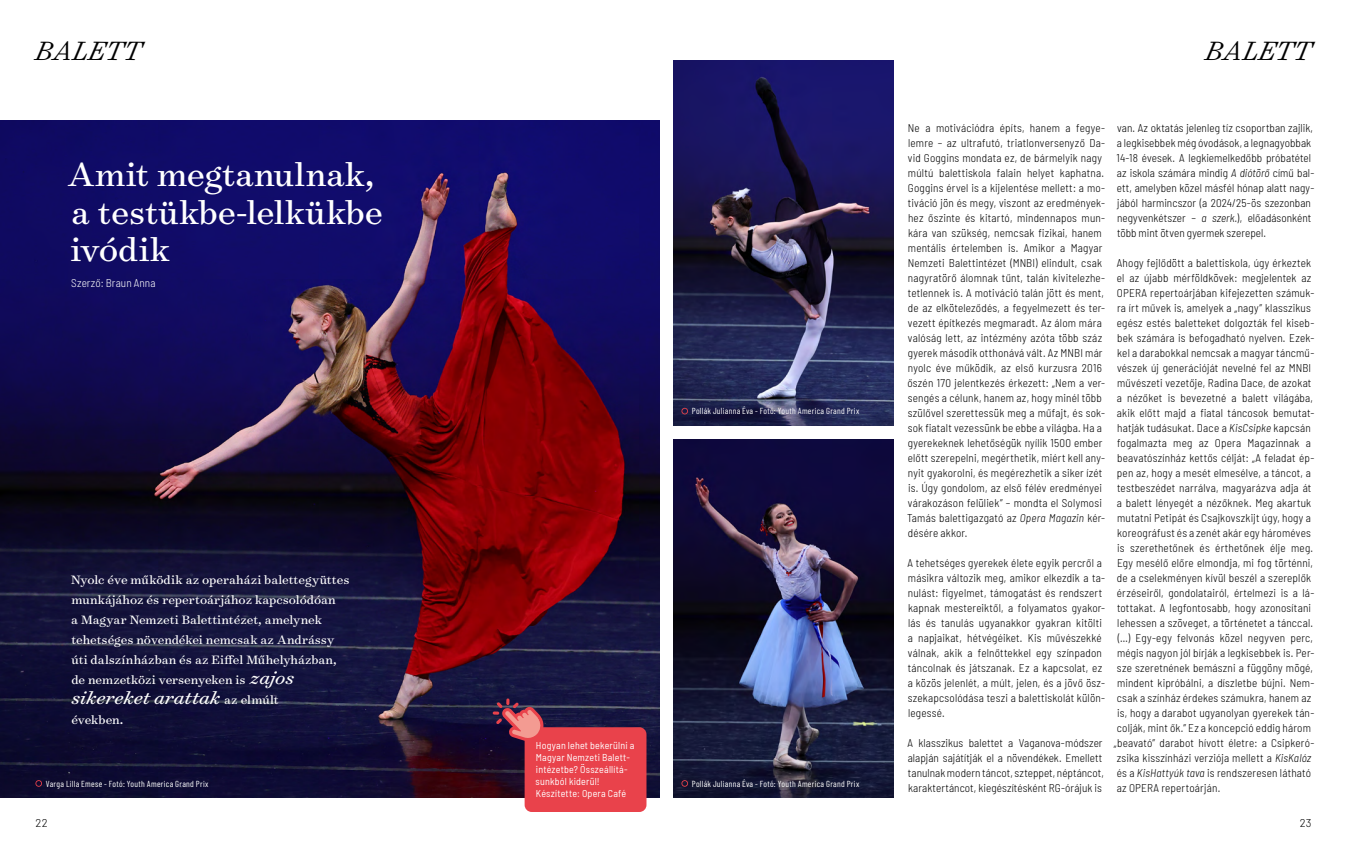
<style>
.page{position:relative;width:1347px;height:851px;background:#fff}
.page>*{position:absolute;margin:0;border:0;box-sizing:border-box;transform-origin:0 0}
.t1{font:37.5px/37.5px "Surveyor Text";letter-spacing:-.005em;color:#fff}
.t2{font:italic 300 30px "Surveyor Text";letter-spacing:.005em;color:#000}
.t3{font:italic 20px "Surveyor Text";letter-spacing:.01em;color:#fff}
.t4{font:13.75px/20px "Surveyor Text";letter-spacing:-.005em;color:#fff}
.t5{font:300 semi-condensed 11.25px/15px "Barlow";letter-spacing:.015em;color:#000}
.t6{font:300 semi-condensed 11.25px "Barlow";letter-spacing:.01em;color:#fff}
.t7{font:300 11.25px "Barlow";color:#000}
.t8{font:semi-condensed 10px/12px "Barlow";letter-spacing:.02em;color:#fff}
.t9{font:8.75px "Barlow Condensed";letter-spacing:.035em;color:#fff}
.s1{font-style:italic;font-size:20px}
.s2{font-style:normal;font-size:13.75px}
.s3{font-style:italic}
</style>
<div class="page">
<img style="left:0;top:120px;width:659px;height:677px">
<img style="left:673px;top:439px;width:220px;height:358px">
<img style="left:673px;top:60px;width:220px;height:365px">
<svg style="left:35px;top:780px;width:7px;height:6px"></svg>
<svg style="left:681px;top:408px;width:7px;height:6px"></svg>
<svg style="left:681px;top:780px;width:7px;height:6px"></svg>
<div style="left:524px;top:727px;width:122px;height:84px;background:#e9424b;border-radius:7px"></div>
<svg style="left:492px;top:698px;width:53px;height:43px;background:#834256"></svg>
<h2 class="t2" style="left:35px;top:31px;width:107px">BALETT</h2>
<h1 class="t1" style="left:68px;top:154px;width:316px">Amit megtanulnak, a testükbe-lelkükbe ivódik</h1>
<p class="t6" style="left:71px;top:275px;width:86px">Szerző: Braun Anna</p>
<p class="t4" style="left:71px;top:568px;width:280px">Nyolc éve működik az operaházi balettegyüttes munkájához és repertoárjához kapcsolódóan<br>a Magyar Nemzeti Balettintézet, amelynek tehetséges növendékei nemcsak az Andrássy úti dalszínházban és az Eiffel Műhelyházban, de nemzetközi versenyeken is <span class="s1">zajos</span></p>
<h3 class="t3" style="left:71px;top:684px;width:209px">sikereket arattak <span class="s2">az elmúlt</span></h3>
<p class="t4" style="left:71px;top:708px;width:54px">években.</p>
<p class="t9" style="left:46px;top:778px;width:164px">Varga Lilla Emese - Fotó: Youth America Grand Prix</p>
<p class="t8" style="left:535px;top:738px;width:100px">Hogyan lehet bekerülni a<br>Magyar Nemzeti Balett&shy;intézetbe? Összeállítá&shy;sunkból kiderül!<br>Készítette: Opera Café</p>
<p class="t9" style="left:692px;top:406px;width:169px">Pollák Julianna Éva - Fotó: Youth America Grand Prix</p>
<p class="t9" style="left:692px;top:778px;width:169px">Pollák Julianna Éva - Fotó: Youth America Grand Prix</p>
<h2 class="t2" style="left:1205px;top:31px;width:107px">BALETT</h2>
<p class="t5" style="left:907px;top:119px;width:200px">Ne a motivációdra építs, hanem a fegye&shy;lemre – az ultrafutó, triatlonversenyző Da&shy;vid Goggins mondata ez, de bármelyik nagy múltú balettiskola falain helyet kaphatna.<br>Goggins érvel is a kijelentése mellett: a mo&shy;tiváció jön és megy, viszont az eredmények&shy;hez őszinte és kitartó, mindennapos mun&shy;kára van szükség, nemcsak fizikai, hanem mentális értelemben is. Amikor a Magyar Nemzeti Balettintézet (MNBI) elindult, csak nagyratörő álomnak tűnt, talán kivitelezhe&shy;tetlennek is. A motiváció talán jött és ment, de az elköteleződés, a fegyelmezett és ter&shy;vezett építkezés megmaradt. Az álom mára valóság lett, az intézmény azóta több száz gyerek második otthonává vált. Az MNBI már nyolc éve működik, az első kurzusra 2016 őszén 170 jelentkezés érkezett: „Nem a ver&shy;sengés a célunk, hanem az, hogy minél több szülővel szerettessük meg a műfajt, és sok&shy;sok fiatalt vezessünk be ebbe a világba. Ha a gyerekeknek lehetőségük nyílik 1500 ember előtt szerepelni, megérthetik, miért kell an - nyit gyakorolni, és megérezhetik a siker ízét is. Úgy gondolom, az első félév eredményei várakozáson felüliek” – mondta el Solymosi Tamás balettigazgató az <span class="s3">Opera Magazin</span> kér&shy;désére akkor.</p>
<p class="t5" style="left:907px;top:554px;width:199px">A tehetséges gyerekek élete egyik percről a másikra változik meg, amikor elkezdik a ta&shy;nulást: figyelmet, támogatást és rendszert kapnak mestereiktől, a folyamatos gyakor&shy;lás és tanulás ugyanakkor gyakran kitölti a napjaikat, hétvégéiket. Kis művészekké válnak, akik a felnőttekkel egy színpadon táncolnak és játszanak. Ez a kapcsolat, ez a közös jelenlét, a múlt, jelen, és a jövő ös - szekapcsolódása teszi a balettiskolát külön&shy;legessé.</p>
<p class="t5" style="left:907px;top:734px;width:198px">A klasszikus balettet a Vaganova-módszer alapján sajátítják el a növendékek. Emellett tanulnak modern táncot, szteppet, néptáncot, karaktertáncot, kiegészítésként RG-órájuk is</p>
<p class="t5" style="left:1116px;top:119px;width:199px">van. Az oktatás jelenleg tíz csoportban zajlik, a legkisebbek még óvodások, a legnagyobbak 14-18 évesek. A legkiemelkedőbb próbatétel az iskola számára mindig <span class="s3">A diótörő</span> című bal&shy;ett, amelyben közel másfél hónap alatt nagy&shy;jából harmincszor (a 2024/25-ös szezonban negyvenkétszer – <span class="s3">a szerk.</span>), előadásonként több mint ötven gyermek szerepel.</p>
<p class="t5" style="left:1116px;top:254px;width:196px">Ahogy fejlődött a balettiskola, úgy érkeztek</p>
<p class="t5" style="left:1116px;top:269px;width:196px">el az újabb mérföldkövek: megjelentek az</p>
<p class="t5" style="left:1117px;top:284px;width:199px">OPERA repertoárjában kifejezetten számuk-</p>
<p class="t5" style="left:1117px;top:299px;width:195px">ra írt művek is, amelyek a „nagy” klasszikus</p>
<p class="t5" style="left:1116px;top:314px;width:199px">egész estés baletteket dolgozták fel kiseb-</p>
<p class="t5" style="left:1117px;top:329px;width:198px">bek számára is befogadható nyelven. Ezek-</p>
<p class="t5" style="left:1117px;top:344px;width:198px">kel a darabokkal nemcsak a magyar táncmű-</p>
<p class="t5" style="left:1117px;top:359px;width:196px">vészek új generációját nevelné fel az MNBI</p>
<p class="t5" style="left:1117px;top:374px;width:196px">művészeti vezetője, Radina Dace, de azokat</p>
<p class="t5" style="left:1116px;top:389px;width:198px">a nézőket is bevezetné a balett világába,</p>
<p class="t5" style="left:1116px;top:404px;width:199px">akik előtt majd a fiatal táncosok bemutat-</p>
<p class="t5" style="left:1117px;top:419px;width:195px">hatják tudásukat. Dace a <span class="s3">KisCsipke</span> kapcsán</p>
<p class="t5" style="left:1117px;top:434px;width:195px">fogalmazta meg az Opera Magazinnak a</p>
<p class="t5" style="left:1117px;top:449px;width:198px">beavatószínház kettős célját: „A feladat ép-</p>
<p class="t5" style="left:1117px;top:464px;width:195px">pen az, hogy a mesét elmesélve, a táncot, a</p>
<p class="t5" style="left:1117px;top:479px;width:196px">testbeszédet narrálva, magyarázva adja át</p>
<p class="t5" style="left:1116px;top:494px;width:196px">a balett lényegét a nézőknek. Meg akartuk</p>
<p class="t5" style="left:1117px;top:509px;width:195px">mutatni Petipát és Csajkovszkijt úgy, hogy a</p>
<p class="t5" style="left:1117px;top:524px;width:195px">koreográfust és a zenét akár egy hároméves</p>
<p class="t5" style="left:1117px;top:539px;width:197px">is szerethetőnek és érthetőnek élje meg.</p>
<p class="t5" style="left:1117px;top:554px;width:197px">Egy mesélő előre elmondja, mi fog történni,</p>
<p class="t5" style="left:1116px;top:569px;width:196px">de a cselekményen kívül beszél a szereplők</p>
<p class="t5" style="left:1116px;top:584px;width:199px">érzéseiről, gondolatairól, értelmezi is a lá-</p>
<p class="t5" style="left:1117px;top:599px;width:195px">tottakat. A legfontosabb, hogy azonosítani</p>
<p class="t5" style="left:1117px;top:614px;width:197px">lehessen a szöveget, a történetet a tánccal.</p>
<p class="t5" style="left:1117px;top:629px;width:197px">(…) Egy-egy felvonás közel negyven perc,</p>
<p class="t5" style="left:1117px;top:644px;width:199px">mégis nagyon jól bírják a legkisebbek is. Per-</p>
<p class="t5" style="left:1117px;top:659px;width:198px">sze szeretnének bemászni a függöny mögé,</p>
<p class="t5" style="left:1117px;top:674px;width:199px">mindent kipróbálni, a díszletbe bújni. Nem-</p>
<p class="t5" style="left:1116px;top:689px;width:196px">csak a színház érdekes számukra, hanem az</p>
<p class="t5" style="left:1117px;top:704px;width:199px">is, hogy a darabot ugyanolyan gyerekek tán-</p>
<p class="t5" style="left:1116px;top:719px;width:196px">colják, mint ők.” Ez a koncepció eddig három</p>
<p class="t5" style="left:1114px;top:734px;width:202px">„beavató” darabot hívott életre: a Csipkeró-</p>
<p class="t5" style="left:1116px;top:749px;width:196px">zsika kisszínházi verziója mellett a <span class="s3">KisKalóz</span></p>
<p class="t5" style="left:1116px;top:764px;width:196px">és a <span class="s3">KisHattyúk tava</span> is rendszeresen látható</p>
<p class="t5" style="left:1116px;top:779px;width:105px">az OPERA repertoárján.</p>
<p class="t7" style="left:35px;top:815px;width:14px">22</p>
<p class="t7" style="left:1299px;top:815px;width:13px">23</p>
</div>
